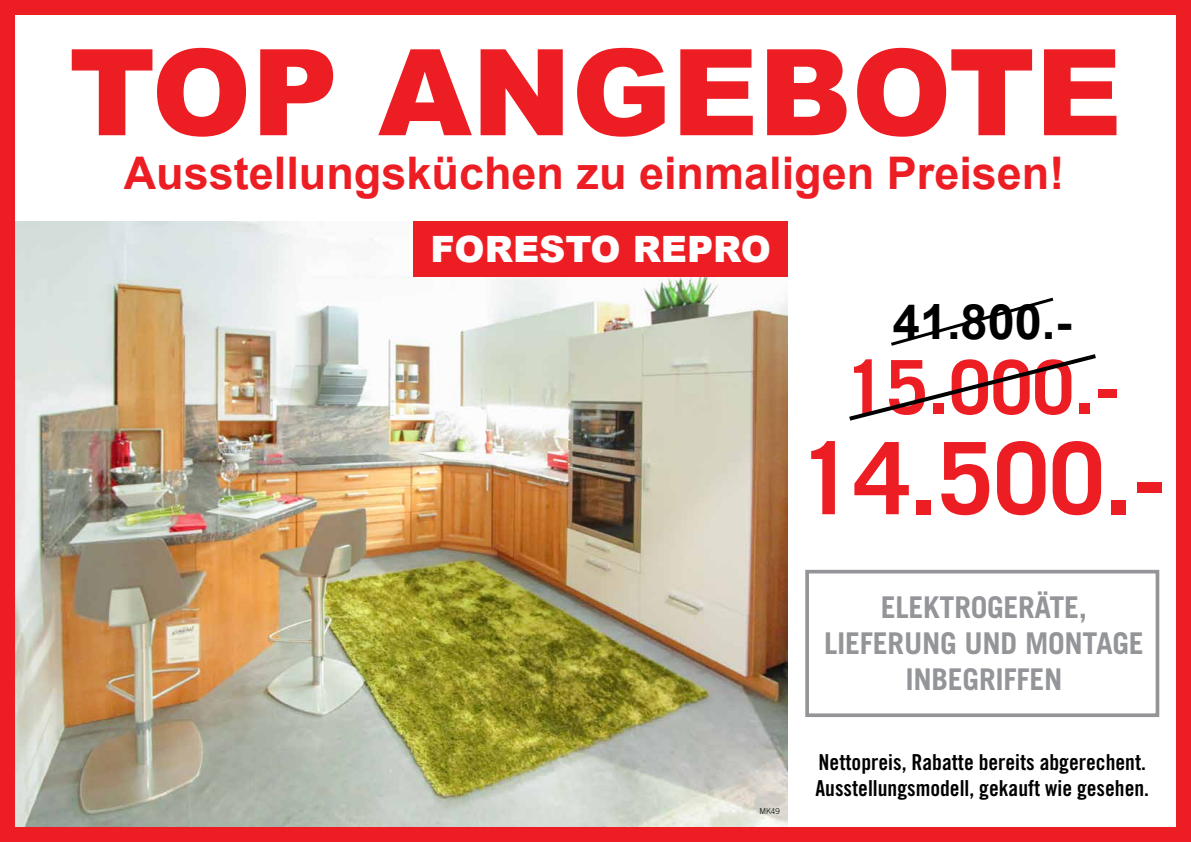
<style>
.page{position:relative;width:1191px;height:842px;background:#fff}
.page>*{position:absolute;margin:0;border:0;box-sizing:border-box;transform-origin:0 0}
.t1{font:900 120px "Arial";color:#ed1d24}
.t2{font:700 100px "Trade Gothic LT Std";color:#ed1d24}
.t3{font:700 75px "Trade Gothic LT Std";color:#ed1d24}
.t4{font:700 48.7px "Arial";color:#000}
.t5{font:700 45px "Arial";color:#ed1d24}
.t6{font:900 36.3px "Arial";color:#fff}
.t7{font:700 30px/36px "Trade Gothic LT Std";letter-spacing:-.01em;color:#939598;text-align:center}
.t8{font:22px/26.4px "Trade Gothic LT Std Bd Cn 20";color:#000}
.t9{font:300 8px "Trade Gothic LT Std";color:#000}
</style>
<div class="page">
<img style="left:16px;top:221px;width:771px;height:605px">
<div style="left:0;top:0;width:1191px;height:842px;border:15px solid #ed1d24"></div>
<div style="left:805px;top:570px;width:354px;height:147px;background:#fff;border:4px solid #939598"></div>
<div style="left:414px;top:221px;width:373px;height:55px;background:#ed1d24"></div>
<svg style="left:849px;top:297px;width:247px;height:124px"></svg>
<h1 class="t1" style="left:69px;top:5px;width:1054px">TOP ANGEBOTE</h1>
<h3 class="t5" style="left:124px;top:142px;width:942px">Ausstellungsküchen zu einmaligen Preisen!</h3>
<h3 class="t6" style="left:430px;top:222px;width:342px">FORESTO REPRO</h3>
<p class="t9" style="left:759px;top:806px;width:22px">MK49</p>
<h3 class="t4" style="left:893px;top:288px;width:180px">41.800.-</h3>
<h3 class="t3" style="left:844px;top:341px;width:277px">15.000.-</h3>
<h2 class="t2" style="left:798px;top:417px;width:368px">14.500.-</h2>
<h3 class="t7" style="left:824px;top:589px;width:321px">ELEKTROGERÄTE,<br>LIEFERUNG UND MONTAGE<br>INBEGRIFFEN</h3>
<p class="t8" style="left:815px;top:749px;width:335px">Nettopreis, Rabatte bereits abgerechent.<br>Ausstellungsmodell, gekauft wie gesehen.</p>
</div>
